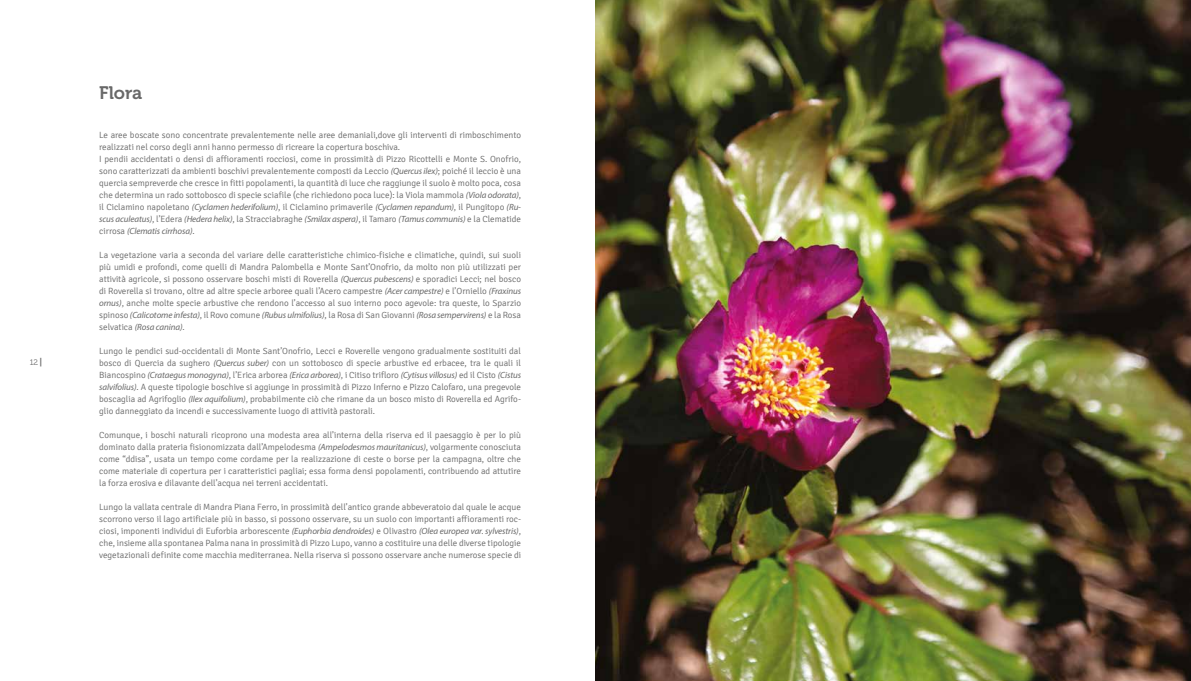
<style>
.page{position:relative;width:1191px;height:681px;background:#fff}
.page>*{position:absolute;margin:0;border:0;box-sizing:border-box;transform-origin:0 0}
.t1{font:18px "Museo 700";color:#686868}
.t2{font:300 9px/12px "Signika";color:#686868;text-align:justify}
.t3{font:italic 9px/12px "Myriad Pro";letter-spacing:-.01em;color:#686868}
.t4{font:8px "Museo 300";color:#686868}
.s1{font-family:"Museo 700";font-size:9px}
.s2{font-family:"Myriad Pro";font-weight:400;font-style:italic}
.s3{font-family:"Signika";font-weight:300;font-style:normal}
</style>
<div class="page">
<img style="left:595px;top:0;width:596px;height:680px">
<p class="t4" style="left:30px;top:358px;width:14px">12 <span class="s1">|</span></p>
<h1 class="t1" style="left:99px;top:83px;width:44px">Flora</h1>
<p class="t2" style="left:99px;top:129px;width:423px;text-align:left">Le aree boscate sono concentrate prevalentemente nelle aree demaniali,dove gli interventi di rimboschimento realizzati nel corso degli anni hanno permesso di ricreare la copertura boschiva.<br>I pendii accidentati o densi di affioramenti rocciosi, come in prossimità di Pizzo Ricottelli e Monte S. Onofrio, sono caratterizzati da ambienti boschivi prevalentemente composti da Leccio <span class="s2">(Quercus ilex)</span>; poiché il leccio è una quercia sempreverde che cresce in fitti popolamenti, la quantità di luce che raggiunge il suolo è molto poca, cosa che determina un rado sottobosco di specie sciafile (che richiedono poca luce): la Viola mammola <span class="s2">(Viola odorata)</span>, il Ciclamino napoletano <span class="s2">(Cyclamen hederifolium)</span>, il Ciclamino primaverile <span class="s2">(Cyclamen repandum)</span>, il Pungitopo <span class="s2">(Ru-</span></p>
<p class="t3" style="left:99px;top:213px;width:423px">scus aculeatus)<span class="s3">, l’Edera</span> (Hedera helix)<span class="s3">, la Stracciabraghe</span> (Smilax aspera)<span class="s3">, il Tamaro</span> (Tamus communis) <span class="s3">e la Clematide cirrosa</span> (Clematis cirrhosa)<span class="s3">.</span></p>
<p class="t2" style="left:99px;top:249px;width:423px">La vegetazione varia a seconda del variare delle caratteristiche chimico-fisiche e climatiche, quindi, sui suoli più umidi e profondi, come quelli di Mandra Palombella e Monte Sant’Onofrio, da molto non più utilizzati per attività agricole, si possono osservare boschi misti di Roverella <span class="s2">(Quercus pubescens)</span> e sporadici Lecci; nel bosco di Roverella si trovano, oltre ad altre specie arboree quali l’Acero campestre <span class="s2">(Acer campestre)</span> e l’Orniello <span class="s2">(Fraxinus ornus)</span>, anche molte specie arbustive che rendono l’accesso al suo interno poco agevole: tra queste, lo Sparzio</p>
<p class="t3" style="left:99px;top:309px;width:423px"><span class="s3">spinoso</span> (Calicotome infesta)<span class="s3">, il Rovo comune</span> (Rubus ulmifolius)<span class="s3">, la Rosa di San Giovanni</span> (Rosa sempervirens) <span class="s3">e la Rosa selvatica</span> (Rosa canina)<span class="s3">.</span></p>
<p class="t2" style="left:99px;top:345px;width:423px">Lungo le pendici sud-occidentali di Monte Sant’Onofrio, Lecci e Roverelle vengono gradualmente sostituiti dal bosco di Quercia da sughero <span class="s2">(Quercus suber)</span> con un sottobosco di specie arbustive ed erbacee, tra le quali il</p>
<p class="t3" style="left:99px;top:369px;width:423px"><span class="s3">Biancospino</span> (Crataegus monogyna)<span class="s3">, l’Erica arborea</span> (Erica arborea)<span class="s3">, i Citiso trifloro</span> (Cytisus villosus) <span class="s3">ed il Cisto</span> (Cistus</p>
<p class="t2" style="left:99px;top:381px;width:423px"><span class="s2">salvifolius)</span>. A queste tipologie boschive si aggiunge in prossimità di Pizzo Inferno e Pizzo Calofaro, una pregevole boscaglia ad Agrifoglio <span class="s2">(Ilex aquifolium)</span>, probabilmente ciò che rimane da un bosco misto di Roverella ed Agrifo&shy;glio danneggiato da incendi e successivamente luogo di attività pastorali.</p>
<p class="t2" style="left:99px;top:429px;width:423px">Comunque, i boschi naturali ricoprono una modesta area all’interna della riserva ed il paesaggio è per lo più dominato dalla prateria fisionomizzata dall’Ampelodesma <span class="s2">(Ampelodesmos mauritanicus)</span>, volgarmente conosciuta come “ddisa”, usata un tempo come cordame per la realizzazione di ceste o borse per la campagna, oltre che come materiale di copertura per i caratteristici pagliai; essa forma densi popolamenti, contribuendo ad attutire la forza erosiva e dilavante dell’acqua nei terreni accidentati.</p>
<p class="t2" style="left:99px;top:501px;width:423px">Lungo la vallata centrale di Mandra Piana Ferro, in prossimità dell’antico grande abbeveratoio dal quale le acque scorrono verso il lago artificiale più in basso, si possono osservare, su un suolo con importanti affioramenti roc&shy;ciosi, imponenti individui di Euforbia arborescente <span class="s2">(Euphorbia dendroides)</span> e Olivastro <span class="s2">(Olea europea var. sylvestris)</span>, che, insieme alla spontanea Palma nana in prossimità di Pizzo Lupo, vanno a costituire una delle diverse tipologie vegetazionali definite come macchia mediterranea. Nella riserva si possono osservare anche numerose specie di</p>
</div>
